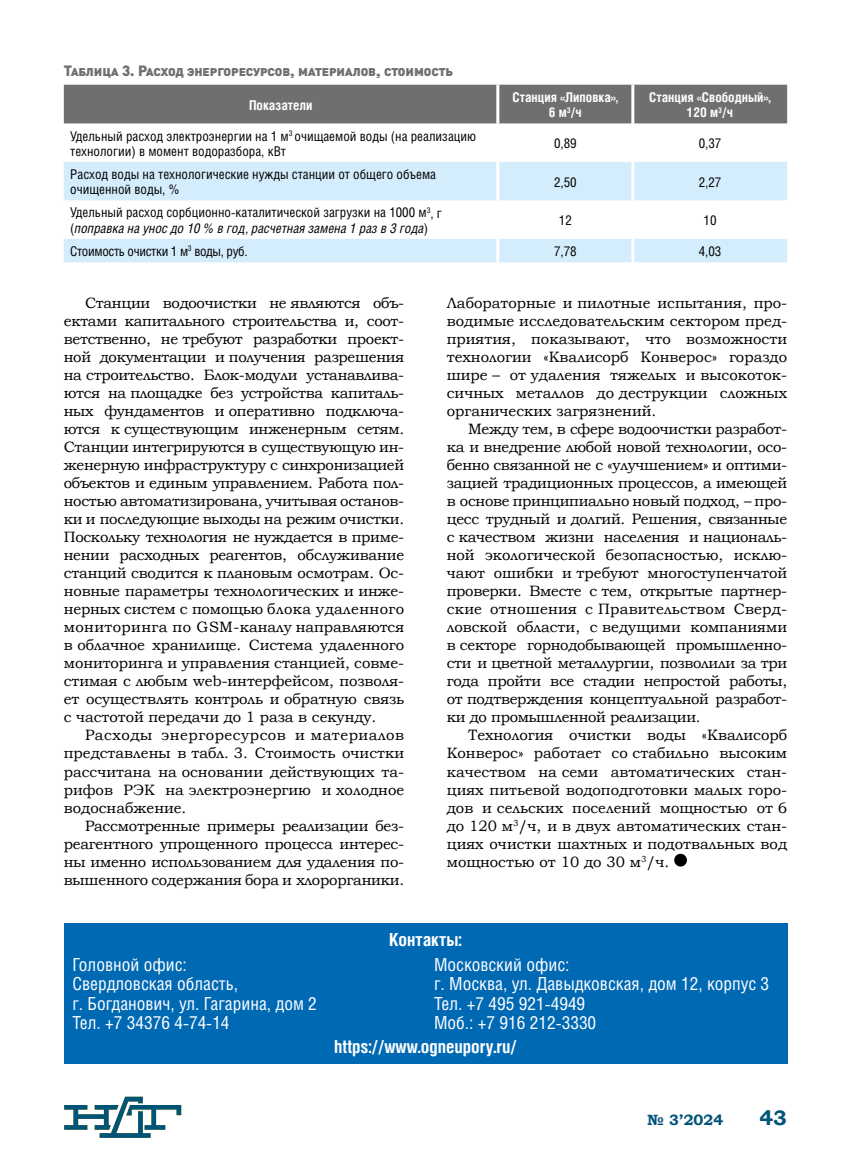
<style>
.page{position:relative;width:851px;height:1170px;background:#fff}
.page>*{position:absolute;margin:0;border:0;box-sizing:border-box;transform-origin:0 0}
.t1{font:700 21px "Bookman Old Style";color:#005478}
.t2{font:18px/19.5px "Helios Cond C";color:#fff}
.t3{font:700 18px "Helios Cond C";color:#fff}
.t4{font:15px/18px "Bookman Old Style";letter-spacing:-.005em;color:#000;text-align:justify}
.t5{font:15px "Izvest Sans Headline";color:#706f6f}
.t6{font:700 15px "Bookman Old Style";color:#005478}
.t7{font:13.5px/15px "Helios Cond C";color:#000}
.t8{font:700 13.5px/15px "Helios Cond C";color:#fff;text-align:center}
.t9{font:13.5px "Helios Cond C";letter-spacing:-.025em;color:#000}
.s1{font-style:italic}
</style>
<div class="page">
<div style="left:674px;top:853px;width:12px;height:13px;background:#000;border-radius:50%"></div>
<div style="left:64px;top:85px;width:723px;height:38px;background:#706f6f"></div>
<svg style="left:64px;top:162px;width:723px;height:100px;fill:#d4edfc"></svg>
<hr style="left:496px;top:85px;width:3px;height:38px;background:#fff">
<hr style="left:631px;top:85px;width:3px;height:38px;background:#fff">
<hr style="left:496px;top:162px;width:3px;height:38px;background:#fff">
<hr style="left:631px;top:162px;width:3px;height:38px;background:#fff">
<hr style="left:496px;top:200px;width:3px;height:39px;background:#fff">
<hr style="left:631px;top:200px;width:3px;height:39px;background:#fff">
<hr style="left:496px;top:239px;width:3px;height:23px;background:#fff">
<hr style="left:631px;top:239px;width:3px;height:23px;background:#fff">
<div style="left:64px;top:923px;width:723px;height:140px;background:#0069b4"></div>
<svg style="left:64px;top:1096px;width:117px;height:41px"></svg>
<p class="t5" style="left:64px;top:63px;width:390px">Таблица 3. Расход энергоресурсов, материалов, стоимость</p>
<p class="t8" style="left:249px;top:97px;width:65px">Показатели</p>
<p class="t8" style="left:512px;top:89px;width:107px">Станция «Липовка»,<br>6 м<sup>3</sup>/ч</p>
<p class="t8" style="left:649px;top:89px;width:123px">Станция «Свободный»,<br>120 м<sup>3</sup>/ч</p>
<p class="t7" style="left:70px;top:128px;width:407px">Удельный расход электроэнергии на 1 м<sup>3</sup> очищаемой воды (на реализацию технологии) в момент водоразбора, кВт</p>
<p class="t7" style="left:554px;top:135px;width:24px">0,89</p>
<p class="t7" style="left:698px;top:135px;width:24px">0,37</p>
<p class="t7" style="left:70px;top:166px;width:367px">Расход воды на технологические нужды станции от общего объема очищенной воды, %</p>
<p class="t7" style="left:554px;top:174px;width:24px">2,50</p>
<p class="t7" style="left:698px;top:174px;width:24px">2,27</p>
<p class="t7" style="left:70px;top:205px;width:373px">Удельный расход сорбционно-каталитической загрузки на 1000 м<sup>3</sup>, г (<span class="s1">поправка на унос до 10 % в год</span>, <span class="s1">расчетная замена 1 раз в 3 года</span>)</p>
<p class="t7" style="left:558px;top:212px;width:14px">12</p>
<p class="t7" style="left:703px;top:212px;width:14px">10</p>
<p class="t9" style="left:70px;top:243px;width:179px">Стоимость очистки 1 м<sup>3</sup> воды, руб.</p>
<p class="t7" style="left:554px;top:243px;width:24px">7,78</p>
<p class="t7" style="left:698px;top:243px;width:24px">4,03</p>
<p class="t4" style="left:64px;top:294px;width:342px;text-indent:21px">Станции водоочистки не являются объ&shy;ектами капитального строительства и, соот&shy;ветственно, не требуют разработки проект&shy;ной документации и получения разрешения на строительство. Блок-модули устанавлива&shy;ются на площадке без устройства капиталь&shy;ных фундаментов и оперативно подключа&shy;ются к существующим инженерным сетям.<br>Станции интегрируются в существующую ин&shy;женерную инфраструктуру с синхронизацией объектов и единым управлением. Работа пол&shy;ностью автоматизирована, учитывая останов&shy;ки и последующие выходы на режим очистки.<br>Поскольку технология не нуждается в приме&shy;нении расходных реагентов, обслуживание станций сводится к плановым осмотрам. Ос&shy;новные параметры технологических и инже&shy;нерных систем с помощью блока удаленного мониторинга по GSM-каналу направляются в облачное хранилище. Система удаленного мониторинга и управления станцией, совме&shy;стимая с любым web-интерфейсом, позволя&shy;ет осуществлять контроль и обратную связь с частотой передачи до 1 раза в секунду.</p>
<p class="t4" style="left:64px;top:726px;width:342px;text-indent:21px">Расходы энергоресурсов и материалов представлены в табл. 3. Стоимость очистки рассчитана на основании действующих та&shy;рифов РЭК на электроэнергию и холодное водоснабжение.</p>
<p class="t4" style="left:64px;top:816px;width:342px;text-indent:21px">Рассмотренные примеры реализации без&shy;реагентного упрощенного процесса интерес&shy;ны именно использованием для удаления по&shy;вышенного содержания бора и хлорорганики.</p>
<p class="t4" style="left:446px;top:294px;width:342px">Лабораторные и пилотные испытания, про&shy;водимые исследовательским сектором пред&shy;приятия, показывают, что возможности технологии «Квалисорб Конверос» гораздо шире – от удаления тяжелых и высокоток&shy;сичных металлов до деструкции сложных органических загрязнений.</p>
<p class="t4" style="left:446px;top:420px;width:342px;text-indent:21px">Между тем, в сфере водоочистки разработ&shy;ка и внедрение любой новой технологии, осо&shy;бенно связанной не с «улучшением» и оптими&shy;зацией традиционных процессов, а имеющей в основе принципиально новый подход, – про&shy;цесс трудный и долгий. Решения, связанные с качеством жизни населения и националь&shy;ной экологической безопасностью, исклю&shy;чают ошибки и требуют многоступенчатой проверки. Вместе с тем, открытые партнер&shy;ские отношения с Правительством Сверд&shy;ловской области, с ведущими компаниями в секторе горнодобывающей промышленно&shy;сти и цветной металлургии, позволили за три года пройти все стадии непростой работы, от подтверждения концептуальной разработ&shy;ки до промышленной реализации.</p>
<p class="t4" style="left:446px;top:726px;width:342px;text-indent:21px">Технология очистки воды «Квалисорб Конверос» работает со стабильно высоким качеством на семи автоматических стан&shy;циях питьевой водоподготовки малых горо&shy;дов и сельских поселений мощностью от 6 до 120 м<sup>3</sup>/ч, и в двух автоматических стан&shy;циях очистки шахтных и подотвальных вод мощностью от 10 до 30 м<sup>3</sup>/ч.</p>
<p class="t3" style="left:389px;top:929px;width:74px">Контакты:</p>
<p class="t2" style="left:72px;top:954px;width:246px">Головной офис:<br>Свердловская область,<br>г. Богданович, ул. Гагарина, дом 2<br>Тел. +7 34376 4-74-14</p>
<p class="t2" style="left:434px;top:954px;width:337px">Московский офис:<br>г. Москва, ул. Давыдковская, дом 12, корпус 3<br>Тел. +7 495 921-4949<br>Моб.: +7 916 212-3330</p>
<p class="t3" style="left:334px;top:1035px;width:184px">https://www.ogneupory.ru/</p>
<p class="t6" style="left:647px;top:1108px;width:78px">№ 3’2024</p>
<h1 class="t1" style="left:759px;top:1102px;width:29px">43</h1>
</div>
